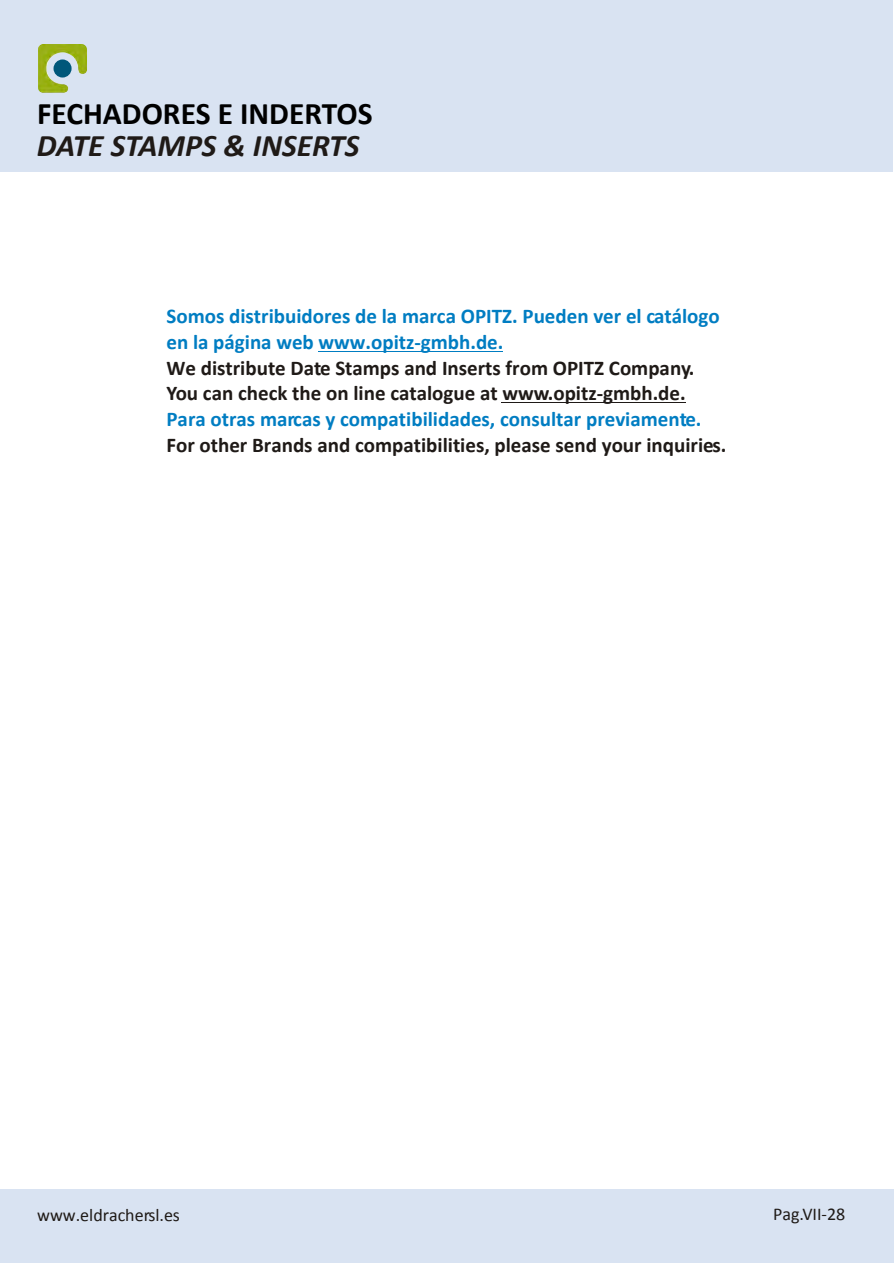
<style>
.page{position:relative;width:894px;height:1263px;background:#fff}
.page>*{position:absolute;margin:0;border:0;box-sizing:border-box;transform-origin:0 0}
.t1{font:700 31.5px "Calibri";color:#000}
.t2{font:italic 700 31.5px "Calibri";color:#1f1a17}
.t3{font:700 21px/25.7px "Calibri";color:#1f1a17}
.t4{font:700 21px/25.7px "Calibri";color:#007dc2}
.t5{font:18px "Calibri";color:#1f1a17}
</style>
<div class="page">
<div style="left:0;top:1189px;width:893px;height:74px;background:#d9e3f2"></div>
<div style="left:0;top:1px;width:893px;height:171px;background:#d9e3f2"></div>
<img style="left:38px;top:44px;width:49px;height:49px">
<div style="left:54px;top:59px;width:18px;height:19px;background:#00577a;border-radius:50%"></div>
<hr style="left:319px;top:351px;width:184px;height:1px;background:#007dc2">
<hr style="left:502px;top:402px;width:184px;height:1px;background:#1f1a17">
<h1 class="t1" style="left:37px;top:93px;width:337px">FECHADORES E INDERTOS</h1>
<h1 class="t2" style="left:37px;top:125px;width:324px">DATE STAMPS &amp; INSERTS</h1>
<p class="t4" style="left:166px;top:304px;width:555px">Somos distribuidores de la marca OPITZ. Pueden ver el catálogo en la página web www.opitz-gmbh.de.</p>
<p class="t3" style="left:166px;top:355px;width:530px">We distribute Date Stamps and Inserts from OPITZ Company.<br>You can check the on line catalogue at www.opitz-gmbh.de.</p>
<p class="t3" style="left:166px;top:432px;width:561px">For other Brands and compatibilities, please send your inquiries.</p>
<p class="t4" style="left:166px;top:406px;width:537px">Para otras marcas y compatibilidades, consultar previamente.</p>
<p class="t5" style="left:37px;top:1203px;width:144px">www.eldrachersl.es</p>
<p class="t5" style="left:773px;top:1203px;width:74px">Pag.VII-28</p>
</div>
